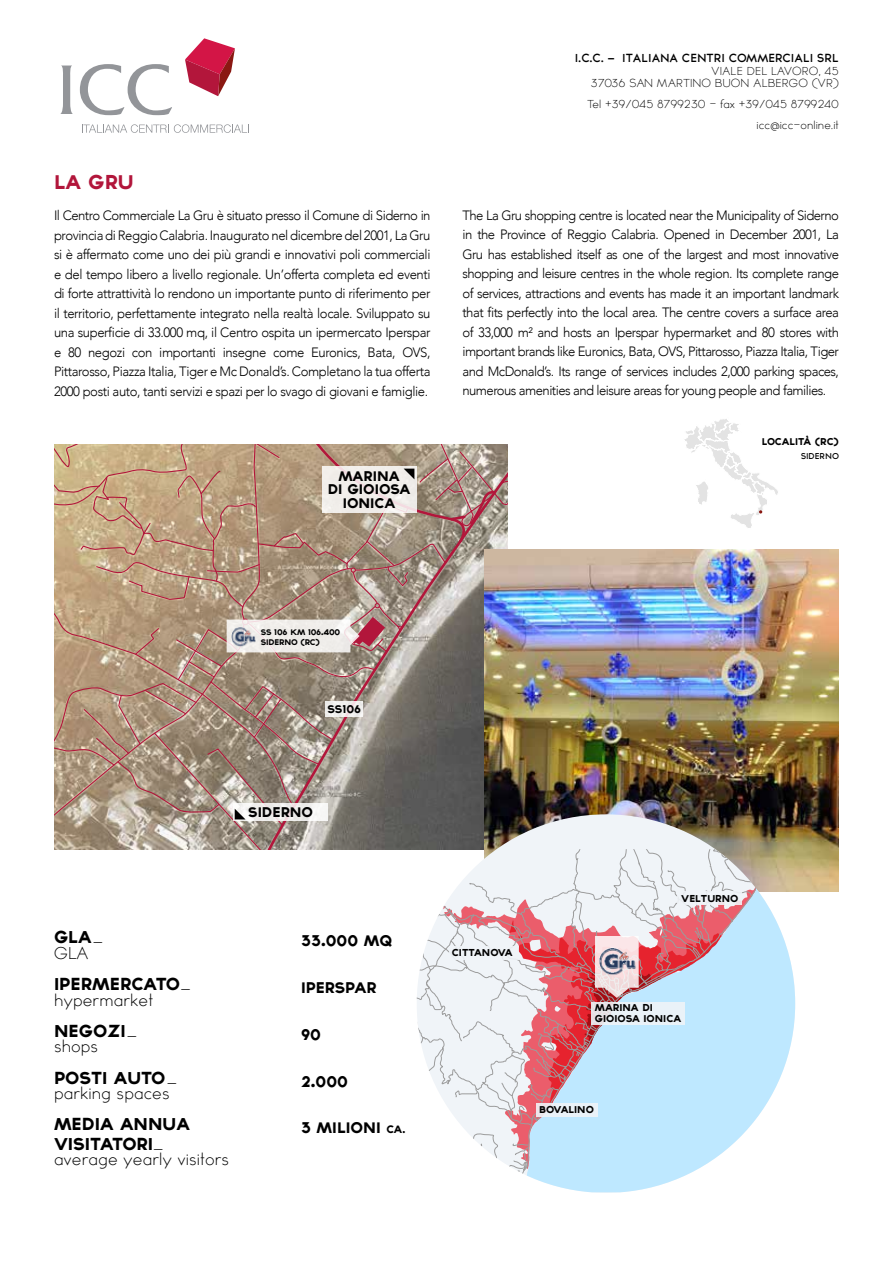
<style>
.page{position:relative;width:893px;height:1263px;background:#fff}
.page>*{position:absolute;margin:0;border:0;box-sizing:border-box;transform-origin:0 0}
.t1{font:800 18px "TYPOGRAPHPRO";color:#b2163b}
.t2{font:300 15.6px/15.6px "TYPOGRAPHPRO";color:#000}
.t3{font:800 15.6px/15.6px "TYPOGRAPHPRO";color:#000}
.t4{font:800 13.8px "TYPOGRAPHPRO";color:#000}
.t5{font:300 13.5px/19.5px "Avenir";letter-spacing:-.035em;color:#000;text-align:justify}
.t6{font:800 12.6px/13.5px "TYPOGRAPHPRO";color:#000;text-align:center}
.t7{font:300 10.5px/12.6px "TYPOGRAPHPRO";color:#000;text-align:right}
.t8{font:600 10.5px "TYPOGRAPHPRO";color:#000}
.t9{font:800 10.05px "TYPOGRAPHPRO";color:#000}
.t10{font:800 9px/10.5px "TYPOGRAPHPRO";color:#000}
.t11{font:800 8.85px "TYPOGRAPHPRO";color:#000}
.t12{font:600 7.65px "TYPOGRAPHPRO";color:#000}
.t13{font:800 7.35px/9.4px "TYPOGRAPHPRO";letter-spacing:-.02em;color:#000}
.s1{font-weight:800}
.s2{font-weight:300}
.s3{font-size:9.75px}
.s4{font-size:8.7px}
</style>
<div class="page">
<img style="left:779px;top:550px;width:60px;height:342px">
<svg style="left:779px;top:849px;width:16px;height:231px"></svg>
<img style="left:54px;top:419px;width:725px;height:773px">
<img style="left:230px;top:627px;width:27px;height:20px">
<svg style="left:82px;top:124px;width:167px;height:9px"></svg>
<svg style="left:60px;top:66px;width:13px;height:48px"></svg>
<svg style="left:80px;top:64px;width:92px;height:51px"></svg>
<svg style="left:185px;top:38px;width:50px;height:58px"></svg>
<div style="left:592px;top:1002px;width:93px;height:23px;background:linear-gradient(to right,#e8e7ec,#ebf6fd)"></div>
<div style="left:449px;top:946px;width:70px;height:13px;background:#f0f4f8"></div>
<div style="left:536px;top:1103px;width:61px;height:14px;background:#f0f4f8"></div>
<div style="left:677px;top:891px;width:65px;height:14px;background:#f0f4f8"></div>
<h1 class="t1" style="left:54px;top:168px;width:81px">LA GRU</h1>
<p class="t5" style="left:54px;top:206px;width:378px">Il Centro Commerciale La Gru è situato presso il Comune di Siderno in provincia di Reggio Calabria. Inaugurato nel dicembre del 2001, La Gru si è affermato come uno dei più grandi e innovativi poli commerciali e del tempo libero a livello regionale. Un’offerta completa ed eventi di forte attrattività lo rendono un importante punto di riferimento per il territorio, perfettamente integrato nella realtà locale. Sviluppato su una superficie di 33.000 mq, il Centro ospita un ipermercato Iperspar e 80 negozi con importanti insegne come Euronics, Bata, OVS, Pittarosso, Piazza Italia, Tiger e Mc Donald’s. Completano la tua offerta 2000 posti auto, tanti servizi e spazi per lo svago di giovani e famiglie.</p>
<p class="t6" style="left:328px;top:468px;width:84px">MARINA<br>DI GIOIOSA<br>IONICA</p>
<p class="t8" style="left:575px;top:51px;width:266px">I.C.C. - ITALIANA CENTRI COMMERCIALI SRL</p>
<p class="t7" style="left:591px;top:64px;width:249px">VIALE DEL LAVORO, 45<br>37036 SAN MARTINO BUON ALBERGO (VR)</p>
<p class="t7" style="left:587px;top:94px;width:253px;line-height:21px">Tel +39/045 8799230 - fax +39/045 8799240 icc@icc-online.it</p>
<p class="t5" style="left:462px;top:205px;width:378px">The La Gru shopping centre is located near the Municipality of Siderno in the Province of Reggio Calabria. Opened in December 2001, La Gru has established itself as one of the largest and most innovative shopping and leisure centres in the whole region. Its complete range of services, attractions and events has made it an important landmark that fits perfectly into the local area. The centre covers a surface area of 33,000 m² and hosts an Iperspar hypermarket and 80 stores with important brands like Euronics, Bata, OVS, Pittarosso, Piazza Italia, Tiger and McDonald’s. Its range of services includes 2,000 parking spaces, numerous amenities and leisure areas for young people and families.</p>
<p class="t11" style="left:762px;top:435px;width:79px">LOCALITÀ (RC)</p>
<p class="t12" style="left:801px;top:451px;width:40px">SIDERNO</p>
<p class="t13" style="left:261px;top:627px;width:81px">SS 106 KM 106.400<br>SIDERNO (RC)</p>
<p class="t9" style="left:327px;top:701px;width:35px">SS106</p>
<p class="t6" style="left:248px;top:804px;width:66px">SIDERNO</p>
<p class="t2" style="left:54px;top:929px;width:51px"><span class="s1">GLA</span>_<br>GLA</p>
<p class="t2" style="left:54px;top:976px;width:138px"><span class="s1">IPERMERCATO</span>_ hypermarket</p>
<p class="t3" style="left:54px;top:1022px;width:85px">NEGOZI<span class="s2">_ shops</span></p>
<p class="t2" style="left:54px;top:1070px;width:125px"><span class="s1">POSTI AUTO</span>_ parking spaces</p>
<p class="t3" style="left:54px;top:1114px;width:137px;line-height:19px">MEDIA ANNUA<br>VISITATORI<span class="s2">_</span></p>
<p class="t2" style="left:54px;top:1151px;width:177px">average yearly visitors</p>
<p class="t4" style="left:301px;top:930px;width:93px">33.000 MQ</p>
<p class="t4" style="left:301px;top:977px;width:77px">IPERSPAR</p>
<p class="t4" style="left:301px;top:1024px;width:22px">90</p>
<p class="t4" style="left:301px;top:1071px;width:48px">2.000</p>
<p class="t4" style="left:301px;top:1117px;width:106px">3 MILIONI <span class="s3">ca</span><span class="s4">.</span></p>
<p class="t10" style="left:452px;top:946px;width:62px">CITTANOVA</p>
<p class="t10" style="left:681px;top:892px;width:59px">VELTURNO</p>
<p class="t10" style="left:595px;top:1002px;width:88px">MARINA DI<br>GIOIOSA IONICA</p>
<p class="t10" style="left:539px;top:1103px;width:56px">BOVALINO</p>
</div>
